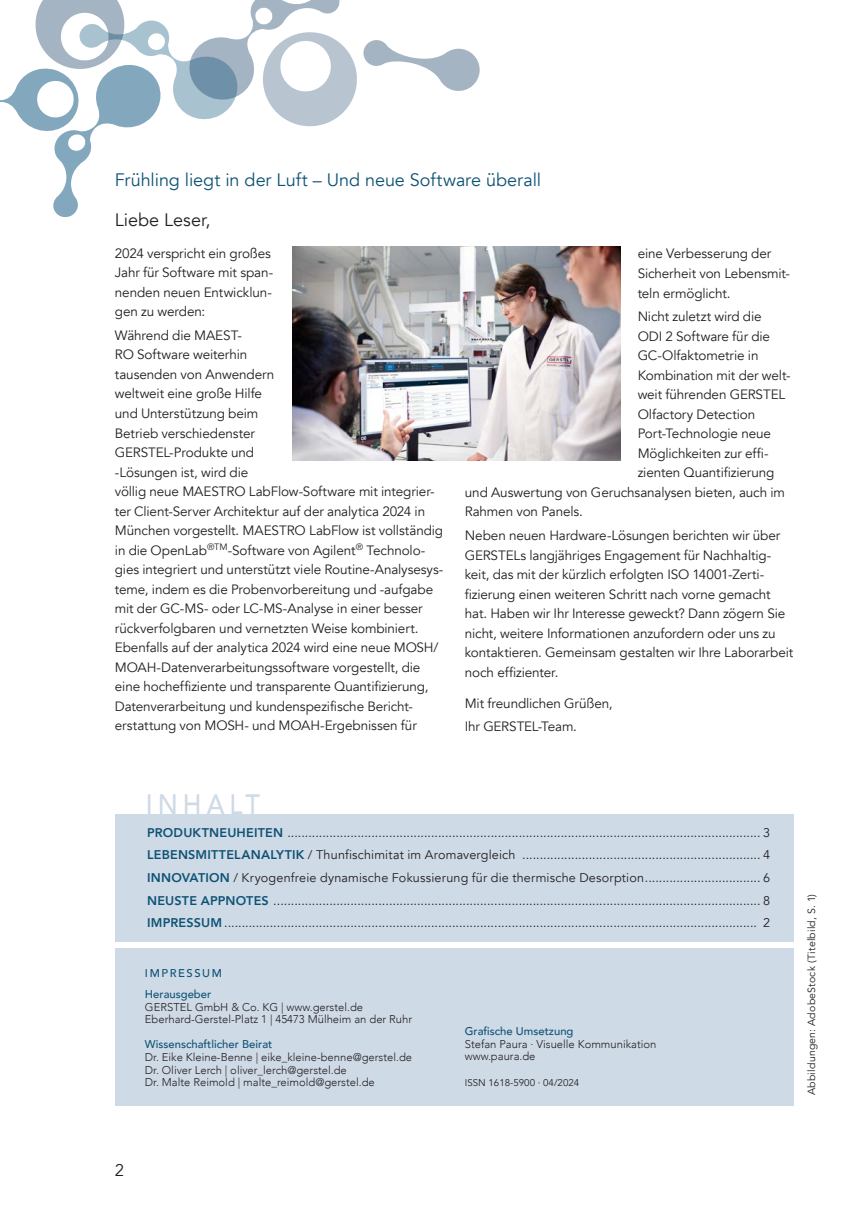
<style>
.page{position:relative;width:851px;height:1221px;background:#fff}
.page>*{position:absolute;margin:0;border:0;box-sizing:border-box;transform-origin:0 0}
.t1{font:500 28.05px "Avenir";letter-spacing:.2em;color:#cfdae7;scale:.9 1}
.t2{font:18px "Avenir";color:#0f5374}
.t3{font:18px "Avenir";color:#231f20}
.t4{font:16.8px "Avenir";color:#231f20}
.t5{font:13.5px/19.5px "Avenir";letter-spacing:-.01em;color:#231f20}
.t6{font:12.6px/22.5px "Avenir";letter-spacing:.015em;color:#231f20;text-align:justify}
.t7{font:300 11.25px/12.6px "Avenir";color:#231f20}
.t8{font:500 11.25px/21.1px "Avenir";color:#0f5374}
.t9{font:10.5px "Avenir";letter-spacing:.02em;color:#231f20}
.t10{font:9.75px "Avenir";color:#231f20}
.s1{font-weight:800;color:#0f5374}
</style>
<div class="page">
<div style="left:115px;top:814px;width:678px;height:127px;background:#cfdae7"></div>
<div style="left:115px;top:948px;width:678px;height:158px;background:#cfdae7"></div>
<svg style="left:0;top:0;width:480px;height:217px"></svg>
<img style="left:292px;top:247px;width:328px;height:214px">
<h2 class="t2" style="left:115px;top:169px;width:427px">Frühling liegt in der Luft – Und neue Software überall</h2>
<h2 class="t3" style="left:115px;top:209px;width:97px">Liebe Leser,</h2>
<p class="t5" style="left:115px;top:243px;width:160px">2024 verspricht ein großes<br>Jahr für Software mit span&shy;nenden neuen Entwicklun&shy;gen zu werden:</p>
<p class="t5" style="left:115px;top:326px;width:330px">Während die MAEST-<br>RO Software weiterhin<br>tausenden von Anwendern<br>weltweit eine große Hilfe<br>und Unterstützung beim<br>Betrieb verschiedenster<br>GERSTEL-Produkte und<br>-Lösungen ist, wird die<br>völlig neue MAESTRO LabFlow-Software mit integrier&shy;ter Client-Server Architektur auf der analytica 2024 in München vorgestellt. MAESTRO LabFlow ist vollständig in die OpenLab<sup>®TM</sup>-Software von Agilent<sup>®</sup> Technolo&shy;gies integriert und unterstützt viele Routine-Analysesys&shy;teme, indem es die Probenvorbereitung und -aufgabe mit der GC-MS- oder LC-MS-Analyse in einer besser rückverfolgbaren und vernetzten Weise kombiniert.<br>Ebenfalls auf der analytica 2024 wird eine neue MOSH/ MOAH-Datenverarbeitungssoftware vorgestellt, die eine hocheffiziente und transparente Quantifizierung, Datenverarbeitung und kundenspezifische Bericht&shy;erstattung von MOSH- und MOAH-Ergebnissen für</p>
<p class="t5" style="left:637px;top:244px;width:154px">eine Verbesserung der<br>Sicherheit von Lebensmit&shy;teln ermöglicht.</p>
<p class="t5" style="left:637px;top:307px;width:125px">Nicht zuletzt wird die</p>
<p class="t5" style="left:637px;top:326px;width:134px">ODI 2 Software für die</p>
<p class="t5" style="left:637px;top:346px;width:122px">GC-Olfaktometrie in</p>
<p class="t5" style="left:637px;top:365px;width:154px">Kombination mit der welt-</p>
<p class="t5" style="left:637px;top:385px;width:149px">weit führenden GERSTEL</p>
<p class="t5" style="left:637px;top:404px;width:119px">Olfactory Detection</p>
<p class="t5" style="left:637px;top:424px;width:135px">Port-Technologie neue</p>
<p class="t5" style="left:637px;top:443px;width:132px">Möglichkeiten zur effi-</p>
<p class="t5" style="left:637px;top:463px;width:138px">zienten Quantifizierung</p>
<p class="t5" style="left:465px;top:482px;width:322px">und Auswertung von Geruchsanalysen bieten, auch im</p>
<p class="t5" style="left:465px;top:502px;width:119px">Rahmen von Panels.</p>
<p class="t5" style="left:465px;top:526px;width:330px">Neben neuen Hardware-Lösungen berichten wir über GERSTELs langjähriges Engagement für Nachhaltig&shy;keit, das mit der kürzlich erfolgten ISO 14001-Zerti&shy;fizierung einen weiteren Schritt nach vorne gemacht hat. Haben wir Ihr Interesse geweckt? Dann zögern Sie nicht, weitere Informationen anzufordern oder uns zu kontaktieren. Gemeinsam gestalten wir Ihre Laborarbeit noch effizienter.</p>
<p class="t5" style="left:465px;top:691px;width:149px;line-height:23.7px">Mit freundlichen Grüßen,<br>Ihr GERSTEL-Team.</p>
<h1 class="t1" style="left:146px;top:780px;width:128px">INHALT</h1>
<p class="t6" style="left:147px;top:821px;width:624px"><span class="s1">PRODUKTNEUHEITEN</span> ....................................................................................................................................... 3<br><span class="s1">LEBENSMITTELANALYTIK</span> / Thunfischimitat im Aromavergleich .................................................................... 4<br><span class="s1">INNOVATION</span> / Kryogenfreie dynamische Fokussierung für die thermische Desorption................................. 6<br><span class="s1">NEUSTE APPNOTES</span> ........................................................................................................................................... 8<br><span class="s1">IMPRESSUM</span> ........................................................................................................................................................ 2</p>
<p class="t8" style="left:145px;top:961px;width:78px">IMPRESSUM<br>Herausgeber</p>
<p class="t7" style="left:145px;top:1000px;width:269px">GERSTEL GmbH &amp; Co. KG | www.gerstel.de<br>Eberhard-Gerstel-Platz 1 | 45473 Mülheim an der Ruhr</p>
<p class="t8" style="left:145px;top:1033px;width:129px">Wissenschaftlicher Beirat</p>
<p class="t7" style="left:145px;top:1050px;width:268px">Dr. Eike Kleine-Benne | eike_kleine-benne@gerstel.de<br>Dr. Oliver Lerch | oliver_lerch@gerstel.de<br>Dr. Malte Reimold | malte_reimold@gerstel.de</p>
<p class="t8" style="left:465px;top:1019px;width:110px">Grafische Umsetzung</p>
<p class="t7" style="left:465px;top:1037px;width:193px">Stefan Paura · Visuelle Kommunikation www.paura.de</p>
<p class="t10" style="left:465px;top:1076px;width:116px">ISSN 1618-5900 · 04/2024</p>
<p class="t9" style="left:805px;top:1095px;width:203px;rotate:-90deg">Abbildungen: AdobeStock (Titelbild, S. 1)</p>
<p class="t4" style="left:115px;top:1160px;width:11px">2</p>
</div>
